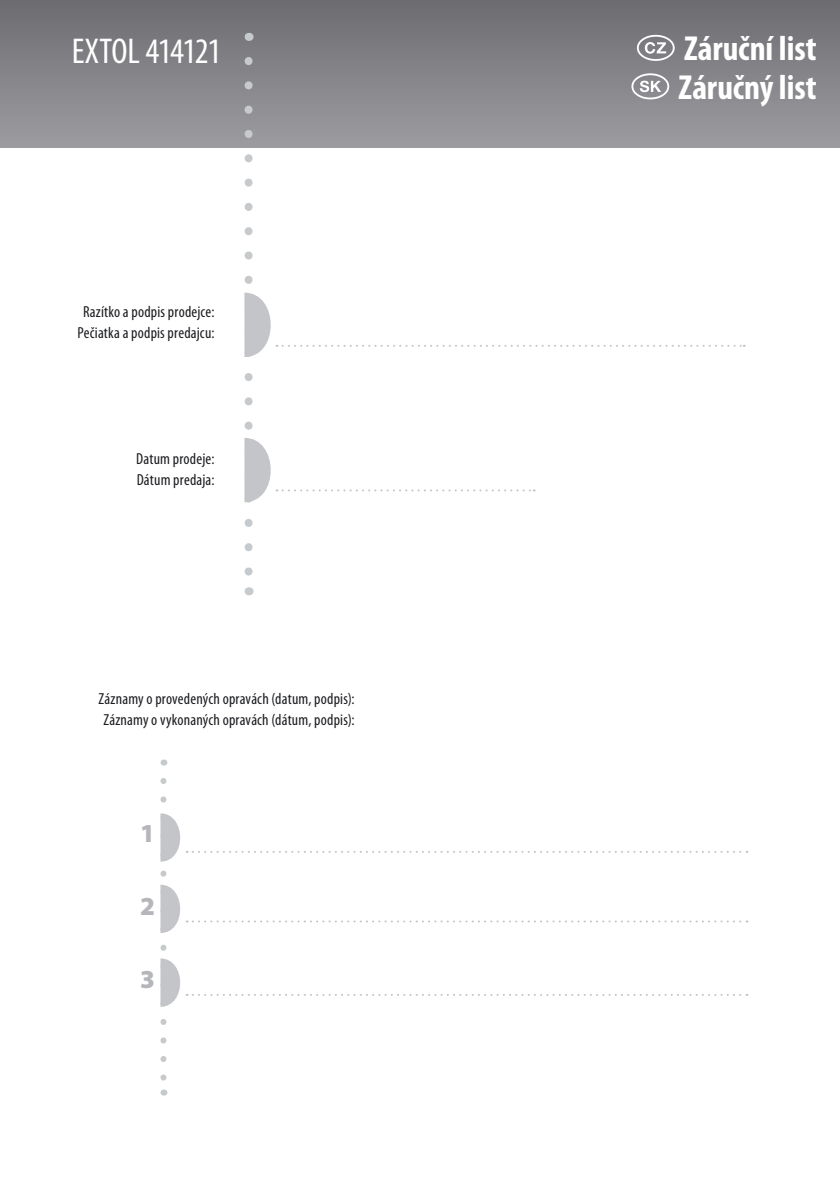
<style>
.page{position:relative;width:840px;height:1191px;background:#fff}
.page>*{position:absolute;margin:0;border:0;box-sizing:border-box;transform-origin:0 0}
.t1{font:condensed 36px "Myriad Pro";letter-spacing:-.035em;color:#fff}
.t2{font:700 condensed 34.8px/38.4px "Myriad Pro";color:#fff}
.t3{font:900 26px "Myriad Pro";color:#b4b6b9}
.t4{font:condensed 16px/20.8px "Myriad Pro";letter-spacing:.01em;color:#1b1c20}
</style>
<div class="page">
<div style="left:0;top:0;width:839px;height:147px;background:linear-gradient(to bottom,#6d6b70,#9d9ca0)"></div>
<svg style="left:160px;top:781px;width:587px;height:300px"></svg>
<svg style="left:244px;top:33px;width:500px;height:543px"></svg>
<h1 class="t1" style="left:72px;top:29px;width:151px">EXTOL 414121</h1>
<h2 class="t2" style="left:678px;top:29px;width:140px">Záruční list<br>Záručný list</h2>
<p class="t4" style="left:77px;top:301px;width:138px;text-align:center">Razítko a podpis prodejce:<br>Pečiatka a podpis predajcu:</p>
<p class="t4" style="left:136px;top:448px;width:80px">Datum prodeje:<br>Dátum predaja:</p>
<p class="t4" style="left:98px;top:687px;width:257px">Záznamy o provedených opravách (datum, podpis):<br>Záznamy o vykonaných opravách (dátum, podpis):</p>
<h3 class="t3" style="left:140px;top:819px;width:16px">1</h3>
<h3 class="t3" style="left:140px;top:892px;width:16px">2</h3>
<h3 class="t3" style="left:140px;top:965px;width:16px">3</h3>
</div>
